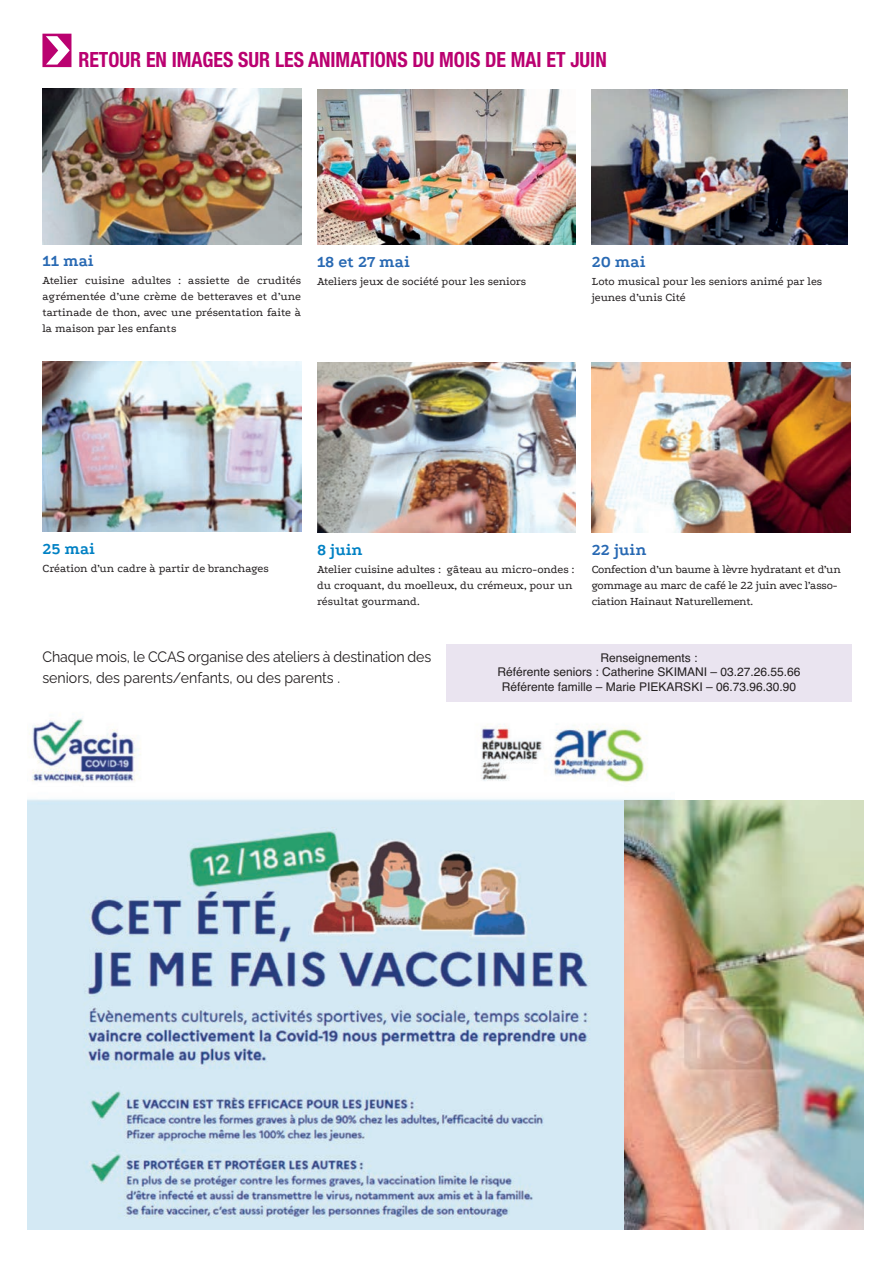
<style>
.page{position:relative;width:893px;height:1263px;background:#fff}
.page>*{position:absolute;margin:0;border:0;box-sizing:border-box;transform-origin:0 0}
.t1{font:700 condensed 21px "Helvetica Neue";color:#ba0170;scale:.95 1}
.t2{font:700 16.8px "Podkova";color:#2869b3}
.t3{font:700 16.8px "Podkova";color:#0081c4}
.t4{font:15px/21.1px "Raleway";letter-spacing:-.01em;color:#231f20;scale:.95 1}
.t5{font:12px/15.9px "Podkova";letter-spacing:-.01em;color:#231f20}
.t6{font:12px/14.4px "Helvetica";color:#231f20;text-align:center}
</style>
<div class="page">
<img style="left:28px;top:718px;width:646px;height:511px">
<svg style="left:42px;top:34px;width:29px;height:33px"></svg>
<img style="left:42px;top:89px;width:259px;height:155px">
<img style="left:592px;top:90px;width:256px;height:155px">
<img style="left:317px;top:90px;width:258px;height:155px">
<img style="left:42px;top:361px;width:259px;height:170px">
<img style="left:592px;top:362px;width:258px;height:170px">
<img style="left:317px;top:362px;width:259px;height:170px">
<div style="left:446px;top:644px;width:405px;height:57px;background:#eae4f0"></div>
<img style="left:625px;top:800px;width:238px;height:429px">
<h1 class="t1" style="left:78px;top:42px;width:558px">RETOUR EN IMAGES SUR LES ANIMATIONS DU MOIS DE MAI ET JUIN</h1>
<h2 class="t2" style="left:42px;top:249px;width:53px">11 mai</h2>
<p class="t5" style="left:42px;top:272px;width:260px;text-align:justify">Atelier cuisine adultes : assiette de crudités agrémentée d’une crème de betteraves et d’une tartinade de thon, avec une présentation faite à la maison par les enfants</p>
<h2 class="t2" style="left:317px;top:250px;width:94px">18 et 27 mai</h2>
<p class="t5" style="left:317px;top:273px;width:211px">Ateliers jeux de société pour les seniors</p>
<h2 class="t2" style="left:592px;top:250px;width:55px">20 mai</h2>
<p class="t5" style="left:592px;top:273px;width:232px">Loto musical pour les seniors animé par les jeunes d’unis Cité</p>
<h2 class="t3" style="left:42px;top:537px;width:54px">25 mai</h2>
<p class="t5" style="left:42px;top:560px;width:228px">Création d’un cadre à partir de branchages</p>
<h2 class="t3" style="left:317px;top:538px;width:47px">8 juin</h2>
<p class="t5" style="left:317px;top:561px;width:259px">Atelier cuisine adultes : gâteau au micro-ondes : du croquant, du moelleux, du crémeux, pour un résultat gourmand.</p>
<h2 class="t2" style="left:592px;top:538px;width:56px">22 juin</h2>
<p class="t5" style="left:592px;top:561px;width:251px">Confection d’un baume à lèvre hydratant et d’un gommage au marc de café le 22 juin avec l’asso&shy;ciation Hainaut Naturellement.</p>
<p class="t4" style="left:42px;top:645px;width:411px">Chaque mois, le CCAS organise des ateliers à destination des seniors, des parents/enfants, ou des parents .</p>
<p class="t6" style="left:498px;top:650px;width:304px">Renseignements :<br>Référente seniors : Catherine SKIMANI – 03.27.26.55.66<br>Référente famille – Marie PIEKARSKI – 06.73.96.30.90</p>
</div>
